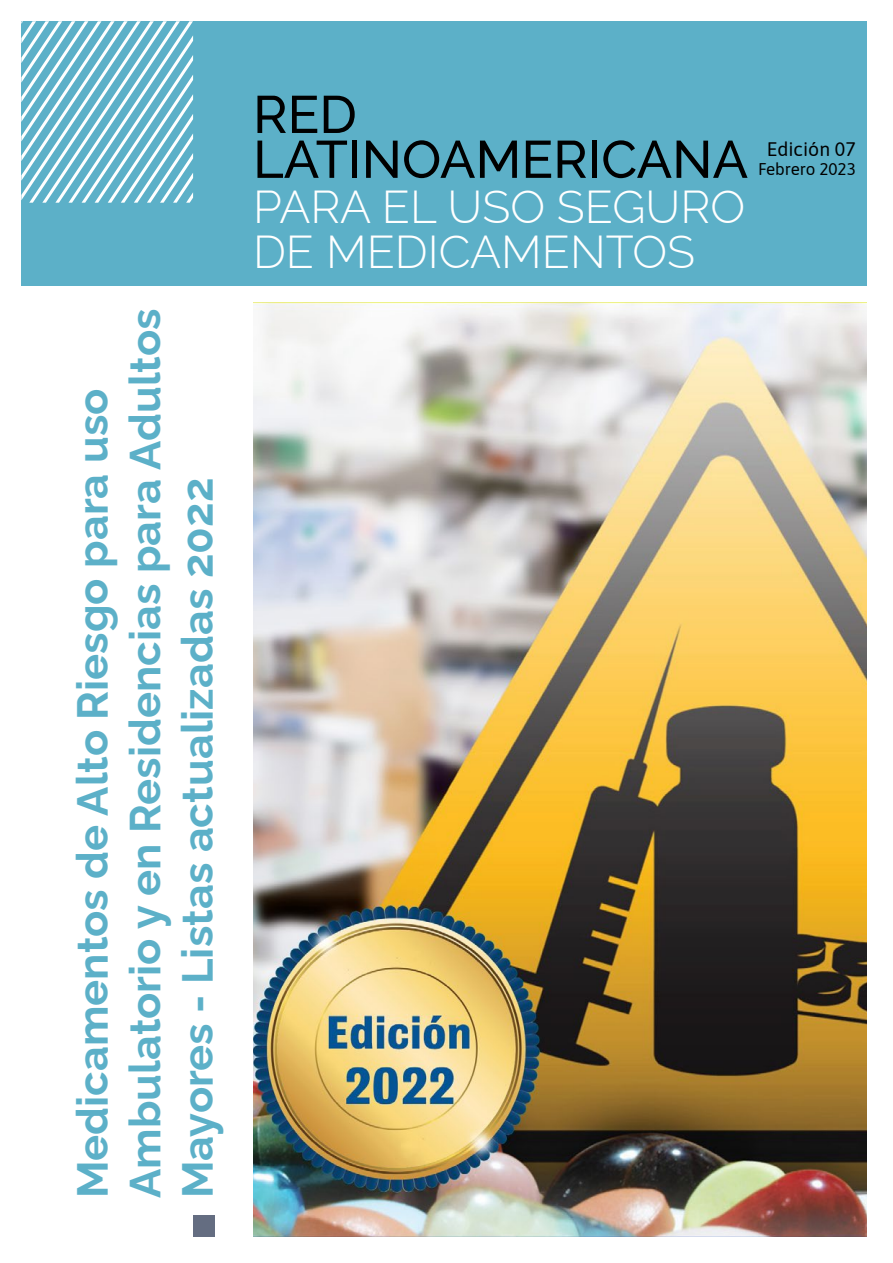
<style>
.page{position:relative;width:893px;height:1263px;background:#fff}
.page>*{position:absolute;margin:0;border:0;box-sizing:border-box;transform-origin:0 0}
.t1{font:500 52.5px/44.8px "Raleway";color:#000}
.t2{font:300 46.2px "Raleway";color:#fff}
.t3{font:700 43.5px/52.5px "Raleway";color:#5cb0c8}
.t4{font:19.5px "Asap";color:#000}
.t5{font:16.95px "Asap";color:#000}
</style>
<div class="page">
<img style="left:253px;top:302px;width:614px;height:934px">
<div style="left:21px;top:21px;width:846px;height:264px;background:#5cb0c8"></div>
<svg style="left:21px;top:21px;width:172px;height:182px"></svg>
<div style="left:193px;top:1215px;width:21px;height:21px;background:#646d81"></div>
<p class="t3" style="left:61px;top:1198px;width:891px;rotate:-90deg">Medicamentos de Alto Riesgo para uso<br>Ambulatorio y en Residencias para Adultos<br>Mayores - Listas actualizadas 2022</p>
<p class="t1" style="left:253px;top:86px;width:497px">RED<br>LATINOAMERICANA</p>
<p class="t2" style="left:253px;top:170px;width:494px">PARA EL USO SEGURO</p>
<p class="t2" style="left:253px;top:214px;width:444px">DE MEDICAMENTOS</p>
<p class="t4" style="left:767px;top:136px;width:90px">Edición 07</p>
<p class="t5" style="left:758px;top:158px;width:99px">Febrero 2023</p>
</div>
